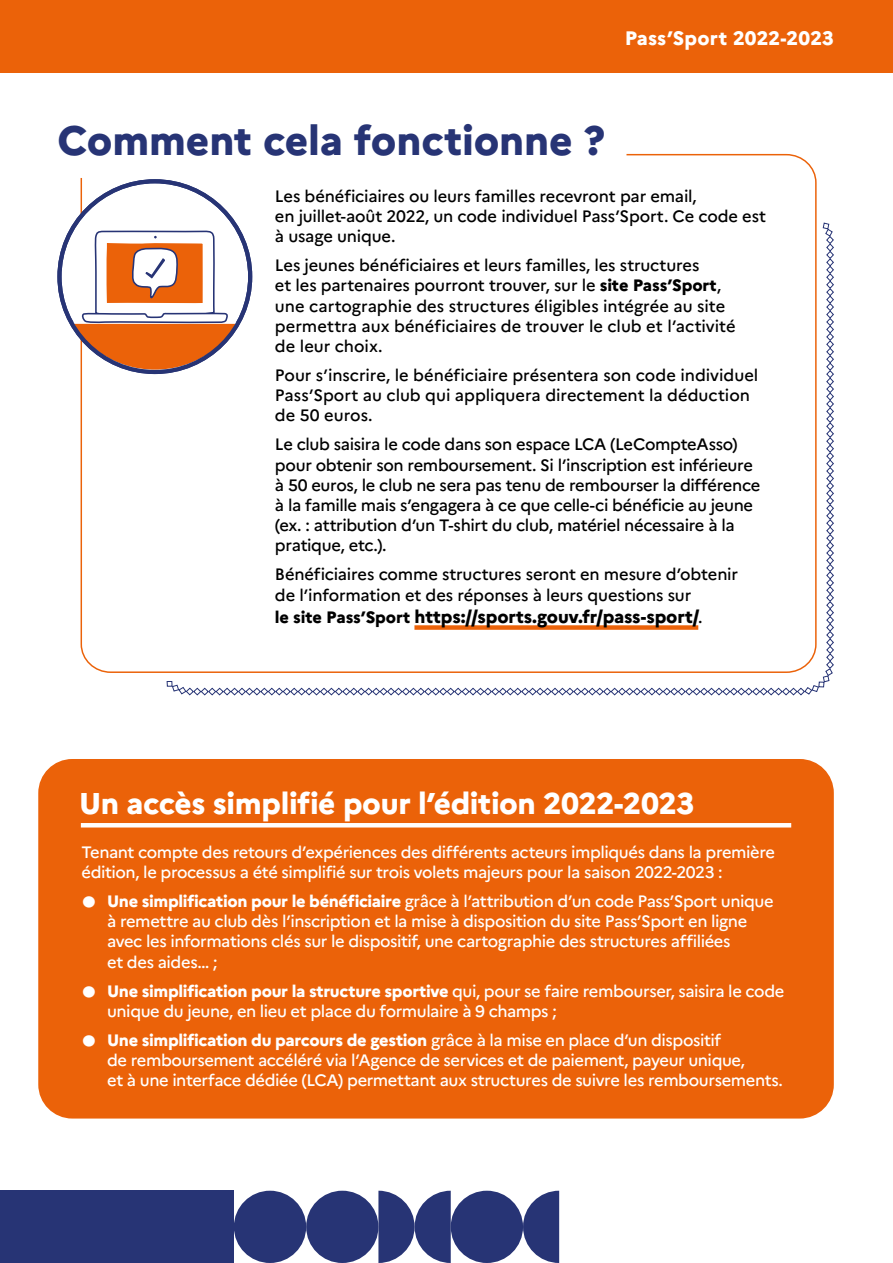
<style>
.page{position:relative;width:893px;height:1263px;background:#fff}
.page>*{position:absolute;margin:0;border:0;box-sizing:border-box;transform-origin:0 0}
.t1{font:800 40.95px "Marianne";letter-spacing:-.005em;color:#273475}
.t2{font:800 30px "Marianne";letter-spacing:-.01em;color:#fff}
.t3{font:800 19.5px "Marianne";letter-spacing:.01em;color:#fff}
.t4{font:800 18px "Marianne";letter-spacing:-.01em;color:#000}
.t5{font:500 16.5px/20.2px "Marianne";letter-spacing:-.01em;color:#000}
.t6{font:500 16.5px/20.2px "Marianne";letter-spacing:-.03em;color:#fff}
.s1{font-weight:800}
.s2{font-size:16.5px}
.s3{font-weight:500;font-size:16.5px}
.s4{font-weight:800;font-size:31.5px}
</style>
<div class="page">
<div style="left:38px;top:759px;width:796px;height:359px;background:#eb6209;border-radius:34px"></div>
<div style="left:0;top:1191px;width:234px;height:72px;background:#273475"></div>
<div style="left:0;top:0;width:893px;height:72px;background:#eb6209"></div>
<div style="left:234px;top:1191px;width:72px;height:72px;background:#273475;border-radius:50%"></div>
<div style="left:306px;top:1191px;width:72px;height:72px;background:#273475;border-radius:50%"></div>
<div style="left:451px;top:1191px;width:72px;height:72px;background:#273475;border-radius:50%"></div>
<svg style="left:523px;top:1191px;width:36px;height:72px"></svg>
<svg style="left:378px;top:1191px;width:73px;height:72px"></svg>
<svg style="left:69px;top:222px;width:765px;height:474px"></svg>
<div style="left:57px;top:179px;width:195px;height:195px;border:4px solid #273475;border-radius:50%"></div>
<hr style="left:81px;top:823px;width:710px;height:4px;background:#fff">
<p class="t3" style="left:625px;top:27px;width:211px">Pass’Sport 2022-2023</p>
<h1 class="t1" style="left:57px;top:116px;width:549px">Comment cela fonctionne ?</h1>
<p class="t5" style="left:275px;top:186px;width:493px">Les bénéficiaires ou leurs familles recevront par email,<br>en juillet-août 2022, un code individuel Pass’Sport. Ce code est à usage unique.</p>
<p class="t5" style="left:275px;top:255px;width:462px">Les jeunes bénéficiaires et leurs familles, les structures<br>et les partenaires pourront trouver, sur le <span class="s1">site Pass’Sport</span>, une cartographie des structures éligibles intégrée au site permettra aux bénéficiaires de trouver le club et l’activité de leur choix.</p>
<p class="t5" style="left:275px;top:365px;width:485px">Pour s’inscrire, le bénéficiaire présentera son code individuel<br>Pass’Sport au club qui appliquera directement la déduction de 50 euros.</p>
<p class="t5" style="left:275px;top:434px;width:487px">Le club saisira le code dans son espace LCA (LeCompteAsso) pour obtenir son remboursement. Si l’inscription est inférieure à 50 euros, le club ne sera pas tenu de rembourser la différence à la famille mais s’engagera à ce que celle-ci bénéficie au jeune (ex. : attribution d’un T-shirt du club, matériel nécessaire à la pratique, etc.).</p>
<p class="t5" style="left:275px;top:564px;width:465px">Bénéficiaires comme structures seront en mesure d’obtenir de l’information et des réponses à leurs questions sur</p>
<p class="t4" style="left:275px;top:606px;width:429px"><span class="s2">le site Pass’Sport</span> https://sports.gouv.fr/pass-sport/<span class="s3">.</span></p>
<h2 class="t2" style="left:79px;top:785px;width:617px">Un accès simplifié pour l’édition 2022-2023</h2>
<p class="t6" style="left:82px;top:842px;width:695px">Tenant compte des retours d’expériences des différents acteurs impliqués dans la première édition, le processus a été simplifié sur trois volets majeurs pour la saison 2022-2023 :</p>
<p class="t6" style="left:107px;top:891px;width:668px;text-indent:-26px"><span class="s4">•</span> <span class="s1">Une simplification pour le bénéficiaire</span> grâce à l’attribution d’un code Pass’Sport unique à remettre au club dès l’inscription et la mise à disposition du site Pass’Sport en ligne avec les informations clés sur le dispositif, une cartographie des structures affiliées<br>et des aides… ;</p>
<p class="t6" style="left:107px;top:980px;width:679px;text-indent:-26px"><span class="s4">•</span> <span class="s1">Une simplification pour la structure sportive</span> qui, pour se faire rembourser, saisira le code unique du jeune, en lieu et place du formulaire à 9 champs ;</p>
<p class="t6" style="left:107px;top:1029px;width:677px;text-indent:-26px"><span class="s4">•</span> <span class="s1">Une simplification du parcours de gestion</span> grâce à la mise en place d’un dispositif<br>de remboursement accéléré via l’Agence de services et de paiement, payeur unique,<br>et à une interface dédiée (LCA) permettant aux structures de suivre les remboursements.</p>
</div>
